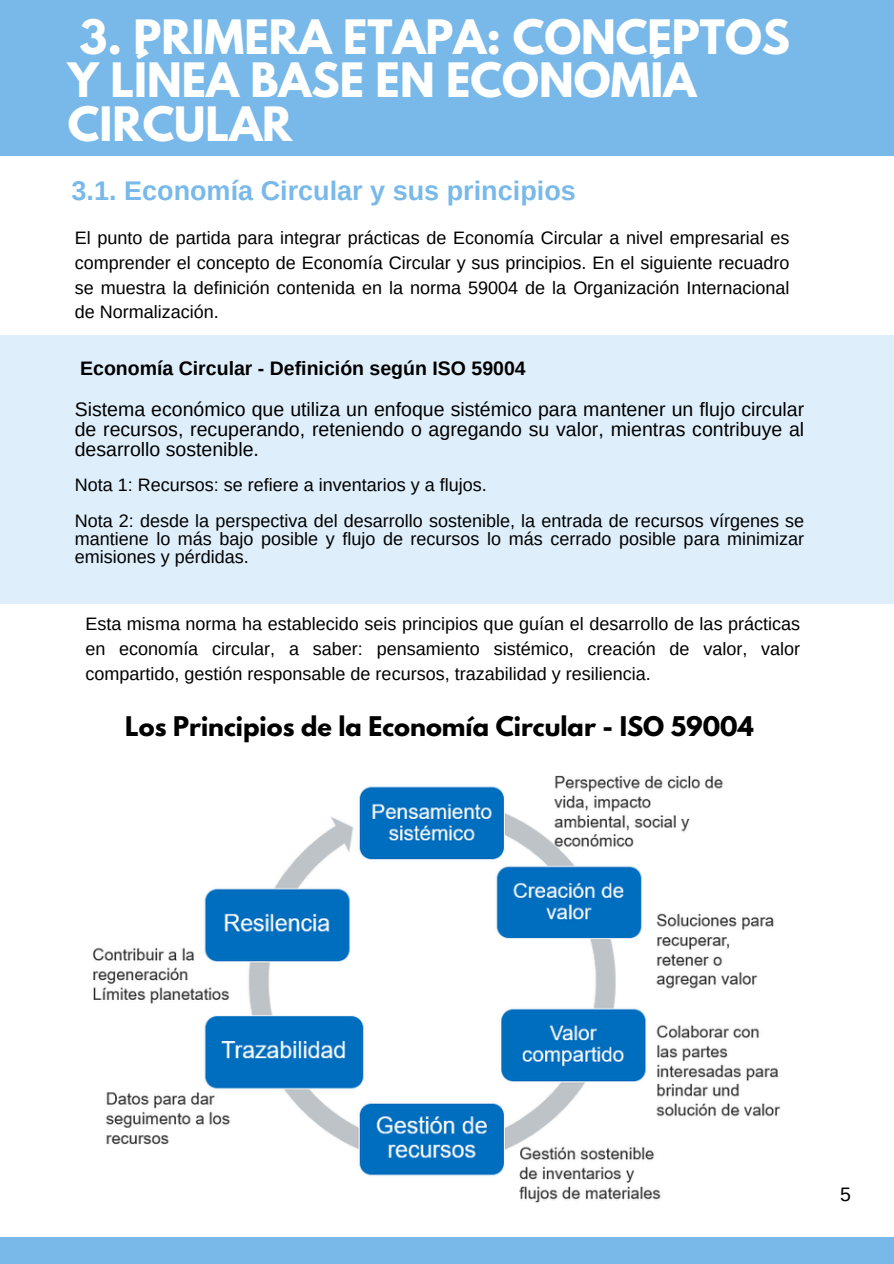
<style>
.page{position:relative;width:894px;height:1264px;background:#fff}
.page>*{position:absolute;margin:0;border:0;box-sizing:border-box;transform-origin:0 0}
.t1{font:700 42px/43.8px "League Spartan";color:#fff}
.t2{font:700 27px "Arimo";color:#79b9e9}
.t3{font:700 24px "League Spartan";color:#000}
.t4{font:19.5px/20.2px "Arimo";color:#000;text-align:justify}
.t5{font:700 19.5px "Arimo";color:#000}
.t6{font:18px/24.8px "Arimo";color:#000;text-align:justify}
</style>
<div class="page">
<div style="left:0;top:1236px;width:893px;height:27px;background:#79b9e9"></div>
<div style="left:0;top:0;width:893px;height:155px;background:#79b9e9"></div>
<div style="left:0;top:335px;width:893px;height:268px;background:#deeefa"></div>
<img style="left:92px;top:775px;width:689px;height:428px">
<h2 class="t1" style="left:68px;top:20px;width:723px">3. PRIMERA ETAPA: CONCEPTOS<br>Y LÍNEA BASE EN ECONOMÍA<br>CIRCULAR</h2>
<h4 class="t2" style="left:72px;top:176px;width:505px">3.1. Economía Circular y sus principios</h4>
<h1 class="t6" style="left:75px;top:225px;width:716px">El punto de partida para integrar prácticas de Economía Circular a nivel empresarial es comprender el concepto de Economía Circular y sus principios. En el siguiente recuadro se muestra la definición contenida en la norma 59004 de la Organización Internacional de Normalización.</h1>
<p class="t5" style="left:80px;top:357px;width:447px">Economía Circular - Definición según ISO 59004</p>
<p class="t4" style="left:75px;top:399px;width:730px">Sistema económico que utiliza un enfoque sistémico para mantener un flujo circular de recursos, recuperando, reteniendo o agregando su valor, mientras contribuye al desarrollo sostenible.</p>
<p class="t6" style="left:75px;top:472px;width:413px">Nota 1: Recursos: se refiere a inventarios y a flujos.</p>
<h3 class="t6" style="left:75px;top:512px;width:730px;line-height:18px">Nota 2: desde la perspectiva del desarrollo sostenible, la entrada de recursos vírgenes se mantiene lo más bajo posible y flujo de recursos lo más cerrado posible para minimizar emisiones y pérdidas.</h3>
<p class="t6" style="left:85px;top:611px;width:716px">Esta misma norma ha establecido seis principios que guían el desarrollo de las prácticas en economía circular, a saber: pensamiento sistémico, creación de valor, valor compartido, gestión responsable de recursos, trazabilidad y resiliencia.</p>
<p class="t3" style="left:125px;top:714px;width:629px">Los Principios de la Economía Circular - ISO 59004</p>
<p class="t4" style="left:840px;top:1184px;width:12px">5</p>
</div>
